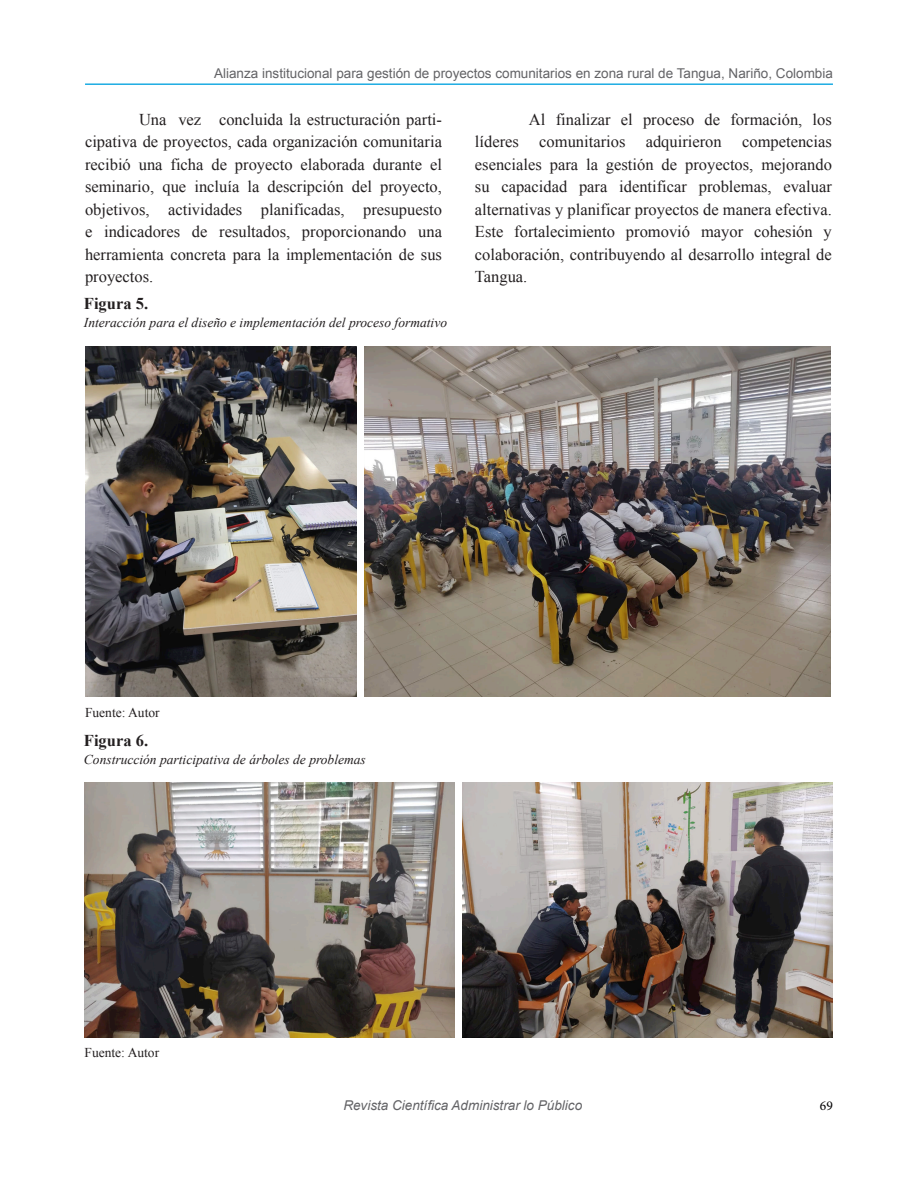
<style>
.page{position:relative;width:918px;height:1188px;background:#fff}
.page>*{position:absolute;margin:0;border:0;box-sizing:border-box;transform-origin:0 0}
.Parrafo_regular{font:16.5px/22.5px "Times New Roman";color:#231f20;text-align:justify}
.Texto{font:700 16.5px "Times New Roman";color:#231f20}
.Texto-2{font:italic 13.5px "Times New Roman";color:#231f20}
.t1{font:13.5px "Arial";color:#636366}
.t2{font:italic 13.5px "Arial";color:#636366}
.Texto-3{font:13.5px "Times New Roman";color:#231f20}
.t3{font:13.5px "Minion Pro";color:#020002}
</style>
<div class="page">
<hr style="left:85px;top:83px;width:748px;height:2px;background:#1dace3">
<img style="left:85px;top:782px;width:370px;height:255px">
<img style="left:463px;top:782px;width:370px;height:255px">
<img style="left:85px;top:347px;width:272px;height:350px">
<img style="left:364px;top:347px;width:467px;height:350px">
<p class="t1" style="left:214px;top:65px;width:620px">Alianza institucional para gestión de proyectos comunitarios en zona rural de Tangua, Nariño, Colombia</p>
<p class="Parrafo_regular" style="left:85px;top:108px;width:358px;text-indent:54px">Una vez concluida la estructuración parti&shy;cipativa de proyectos, cada organización comunitaria recibió una ficha de proyecto elaborada durante el seminario, que incluía la descripción del proyecto, objetivos, actividades planificadas, presupuesto e indicadores de resultados, proporcionando una herramienta concreta para la implementación de sus proyectos.</p>
<p class="Parrafo_regular" style="left:475px;top:108px;width:358px;text-indent:54px">Al finalizar el proceso de formación, los líderes comunitarios adquirieron competencias esenciales para la gestión de proyectos, mejorando su capacidad para identificar problemas, evaluar alternativas y planificar proyectos de manera efectiva.<br>Este fortalecimiento promovió mayor cohesión y colaboración, contribuyendo al desarrollo integral de Tangua.</p>
<p class="Texto" style="left:84px;top:292px;width:66px">Figura 5.</p>
<p class="Texto-2" style="left:84px;top:313px;width:365px">Interacción para el diseño e implementación del proceso formativo</p>
<p class="Texto-3" style="left:85px;top:703px;width:76px">Fuente: Autor</p>
<p class="Texto" style="left:84px;top:729px;width:66px">Figura 6.</p>
<p class="Texto-2" style="left:84px;top:750px;width:283px">Construcción participativa de árboles de problemas</p>
<p class="Texto-3" style="left:85px;top:1043px;width:76px">Fuente: Autor</p>
<p class="t2" style="left:343px;top:1096px;width:240px">Revista Científica Administrar lo Público</p>
<p class="t3" style="left:820px;top:1096px;width:15px">69</p>
</div>
